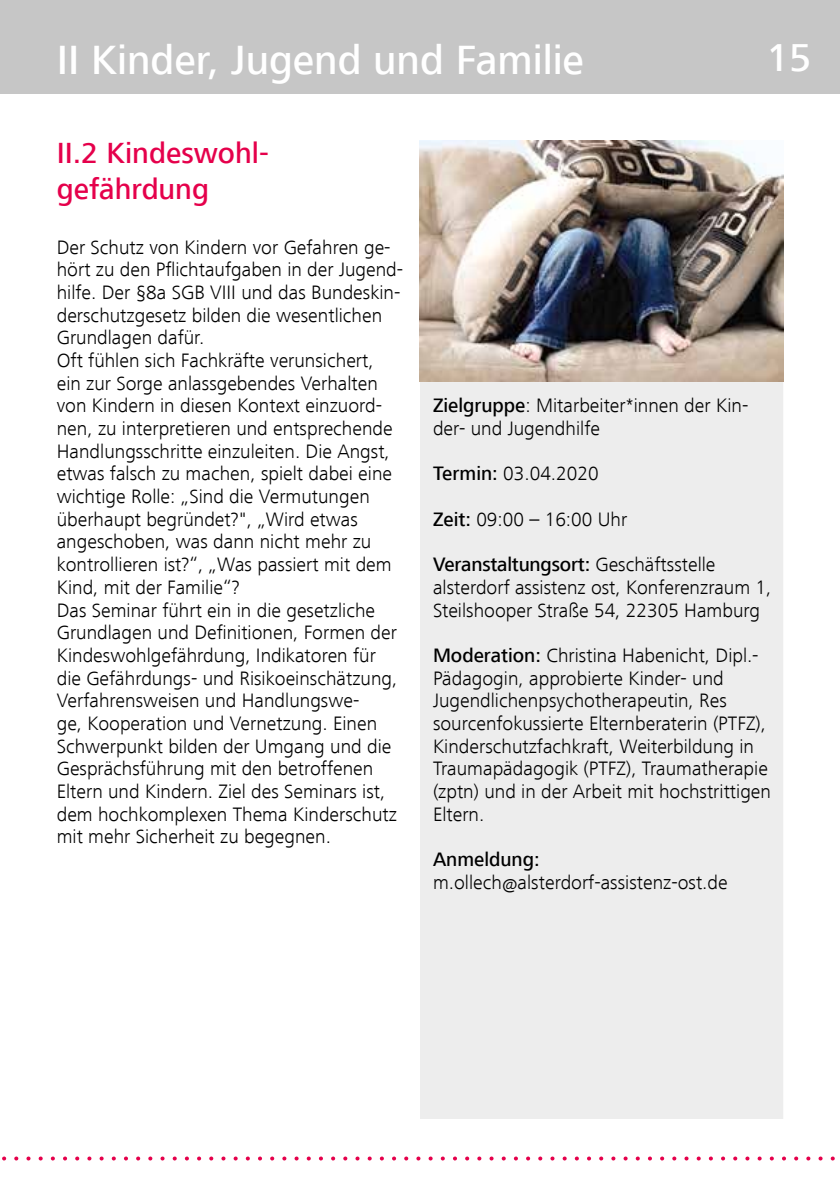
<style>
.page{position:relative;width:840px;height:1191px;background:#fff}
.page>*{position:absolute;margin:0;border:0;box-sizing:border-box;transform-origin:0 0}
.t1{font:500 42px "Frutiger Next LT";color:#fff}
.t2{font:500 40px "Frutiger Next LT";color:#fff}
.t3{font:500 30px/36px "Frutiger Next LT";color:#e5004b}
.t4{font:300 20px/22.6px "Frutiger Next LT";color:#000}
.t5{font:500 20px "Frutiger Next LT";color:#000}
.s1{font-weight:500}
</style>
<div class="page">
<div style="left:0;top:0;width:839px;height:93px;background:#c6c6c6"></div>
<svg style="left:2px;top:1156px;width:833px;height:4px"></svg>
<div style="left:420px;top:382px;width:362px;height:737px;background:#ededed"></div>
<img style="left:420px;top:140px;width:362px;height:242px">
<h1 class="t1" style="left:57px;top:36px;width:528px">II Kinder, Jugend und Familie</h1>
<h2 class="t2" style="left:766px;top:35px;width:46px">15</h2>
<h3 class="t3" style="left:57px;top:135px;width:213px">II.2 Kindeswohl&shy;gefährdung</h3>
<p class="t4" style="left:57px;top:236px;width:348px">Der Schutz von Kindern vor Gefahren ge&shy;hört zu den Pflichtaufgaben in der Jugend&shy;hilfe. Der §8a SGB VIII und das Bundeskin&shy;derschutzgesetz bilden die wesentlichen Grundlagen dafür.<br>Oft fühlen sich Fachkräfte verunsichert,<br>ein zur Sorge anlassgebendes Verhalten von Kindern in diesen Kontext einzuord&shy;nen, zu interpretieren und entsprechende Handlungsschritte einzuleiten. Die Angst, etwas falsch zu machen, spielt dabei eine wichtige Rolle: „Sind die Vermutungen überhaupt begründet?", „Wird etwas angeschoben, was dann nicht mehr zu kontrollieren ist?“, „Was passiert mit dem Kind, mit der Familie“?<br>Das Seminar führt ein in die gesetzliche Grundlagen und Definitionen, Formen der Kindeswohlgefährdung, Indikatoren für die Gefährdungs- und Risikoeinschätzung, Verfahrensweisen und Handlungswe-<br>ge, Kooperation und Vernetzung. Einen Schwerpunkt bilden der Umgang und die Gesprächsführung mit den betroffenen Eltern und Kindern. Ziel des Seminars ist, dem hochkomplexen Thema Kinderschutz mit mehr Sicherheit zu begegnen.</p>
<p class="t4" style="left:433px;top:394px;width:316px"><span class="s1">Zielgruppe</span>: Mitarbeiter*innen der Kin&shy;der- und Jugendhilfe</p>
<p class="t4" style="left:433px;top:462px;width:167px"><span class="s1">Termin:</span> 03.04.2020</p>
<p class="t4" style="left:433px;top:508px;width:196px"><span class="s1">Zeit:</span> 09:00 – 16:00 Uhr</p>
<p class="t4" style="left:433px;top:553px;width:340px"><span class="s1">Veranstaltungsort:</span> Geschäftsstelle alsterdorf assistenz ost, Konferenzraum 1,<br>Steilshooper Straße 54, 22305 Hamburg</p>
<p class="t4" style="left:433px;top:644px;width:339px"><span class="s1">Moderation:</span> Christina Habenicht, Dipl.- Pädagogin, approbierte Kinder- und Jugendlichenpsychotherapeutin, Res sourcenfokussierte Elternberaterin (PTFZ), Kinderschutzfachkraft, Weiterbildung in Traumapädagogik (PTFZ), Traumatherapie (zptn) und in der Arbeit mit hochstrittigen Eltern.</p>
<p class="t5" style="left:433px;top:848px;width:108px">Anmeldung:</p>
<p class="t4" style="left:433px;top:871px;width:296px">m.ollech@alsterdorf-assistenz-ost.de</p>
</div>
